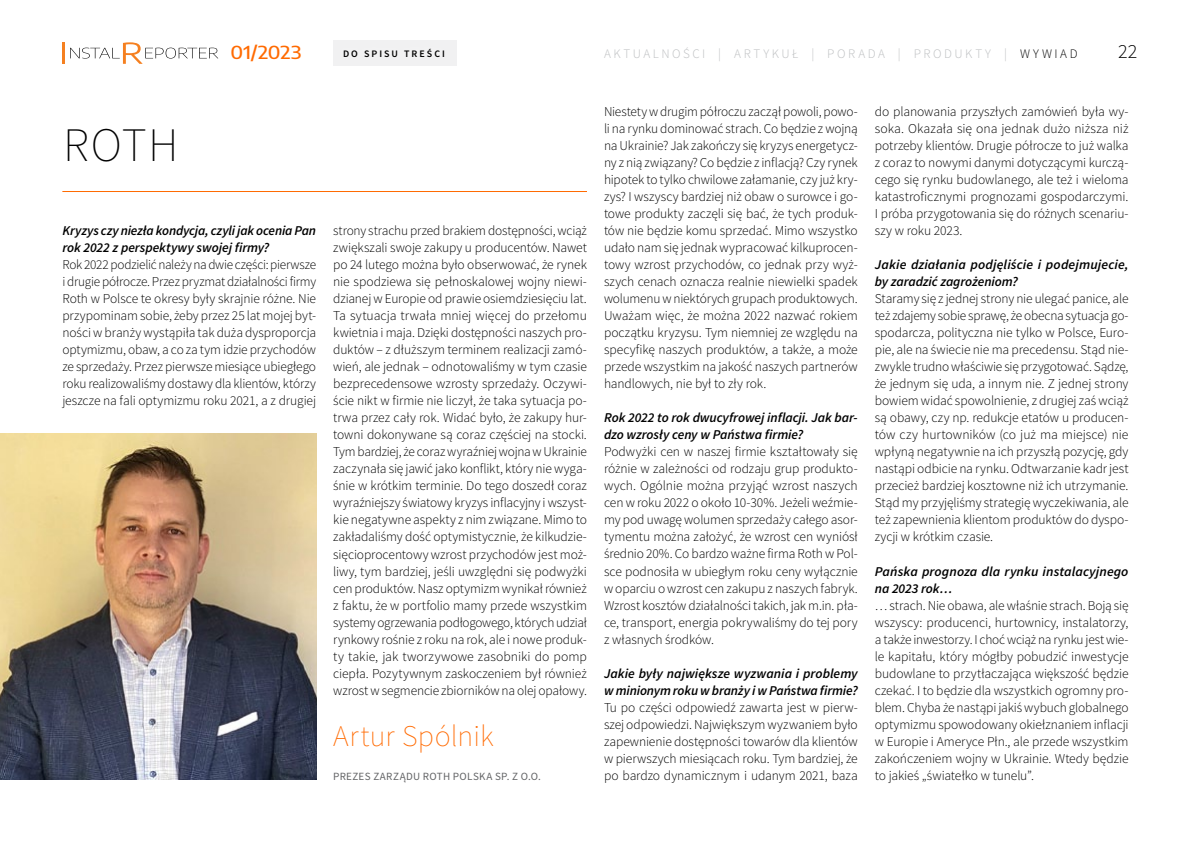
<style>
.page{position:relative;width:1191px;height:842px;background:#fff}
.page>*{position:absolute;margin:0;border:0;box-sizing:border-box;transform-origin:0 0}
.t1{font:200 48px "Source Sans Pro";color:#000}
.t2{font:200 30px "Source Sans Pro";letter-spacing:.005em;color:#ff6a00}
.t3{font:300 20px "Source Sans Pro";color:#000}
.t4{font:500 18px "Encode Sans";color:#ff6a00;scale:1.11 1}
.t5{font:300 13.5px/17px "Source Sans Pro";letter-spacing:-.01em;color:#000;text-align:justify}
.t6{font:italic 600 13.5px/17px "Source Sans Pro";letter-spacing:-.005em;color:#000}
.t7{font:300 13px "Source Sans Pro";letter-spacing:.195em;color:#bcbec0}
.t8{font:11px "Source Sans Pro";letter-spacing:.03em;color:#636466}
.t9{font:600 9.9px "Source Sans Pro";letter-spacing:.205em;color:#000}
.s1{color:#000}
</style>
<div class="page">
<hr style="left:62px;top:43px;width:3px;height:21px;background:#f58020">
<svg style="left:70px;top:42px;width:148px;height:22px"></svg>
<div style="left:333px;top:41px;width:123px;height:25px;background:#f1f1f2"></div>
<hr style="left:62px;top:191px;width:525px;height:1px;background:#ff6a00">
<img style="left:0;top:433px;width:316px;height:346px">
<h3 class="t4" style="left:230px;top:40px;width:65px">01/2023</h3>
<p class="t9" style="left:343px;top:47px;width:103px">DO SPISU TREŚCI</p>
<p class="t7" style="left:604px;top:46px;width:459px">AKTUALNOŚCI | ARTYKUŁ | PORADa | PRODUKTY | <span class="s1">wywiad</span></p>
<h3 class="t3" style="left:1118px;top:39px;width:21px">22</h3>
<h1 class="t1" style="left:63px;top:116px;width:117px">Roth</h1>
<p class="t6" style="left:62px;top:222px;width:255px">Kryzys czy niezła kondycja, czyli jak ocenia Pan rok 2022 z perspektywy swojej firmy?</p>
<p class="t5" style="left:62px;top:256px;width:255px">Rok 2022 podzielić należy na dwie części: pierwsze i drugie półrocze. Przez pryzmat działalności firmy Roth w Polsce te okresy były skrajnie różne. Nie przypominam sobie, żeby przez 25 lat mojej byt&shy;ności w branży wystąpiła tak duża dysproporcja optymizmu, obaw, a co za tym idzie przychodów ze sprzedaży. Przez pierwsze miesiące ubiegłego roku realizowaliśmy dostawy dla klientów, którzy jeszcze na fali optymizmu roku 2021, a z drugiej</p>
<p class="t5" style="left:333px;top:222px;width:255px">strony strachu przed brakiem dostępności, wciąż zwiększali swoje zakupy u producentów. Nawet po 24 lutego można było obserwować, że rynek nie spodziewa się pełnoskalowej wojny niewi&shy;dzianej w Europie od prawie osiemdziesięciu lat.<br>Ta sytuacja trwała mniej więcej do przełomu kwietnia i maja. Dzięki dostępności naszych pro&shy;duktów – z dłuższym terminem realizacji zamó&shy;wień, ale jednak – odnotowaliśmy w tym czasie bezprecedensowe wzrosty sprzedaży. Oczywi&shy;ście nikt w firmie nie liczył, że taka sytuacja po&shy;trwa przez cały rok. Widać było, że zakupy hur&shy;towni dokonywane są coraz częściej na stocki.<br>Tym bardziej, że coraz wyraźniej wojna w Ukrainie zaczynała się jawić jako konflikt, który nie wyga&shy;śnie w krótkim terminie. Do tego doszedł coraz wyraźniejszy światowy kryzys inflacyjny i wszyst&shy;kie negatywne aspekty z nim związane. Mimo to zakładaliśmy dość optymistycznie, że kilkudzie&shy;sięcioprocentowy wzrost przychodów jest moż&shy;liwy, tym bardziej, jeśli uwzględni się podwyżki cen produktów. Nasz optymizm wynikał również z faktu, że w portfolio mamy przede wszystkim systemy ogrzewania podłogowego, których udział rynkowy rośnie z roku na rok, ale i nowe produk&shy;ty takie, jak tworzywowe zasobniki do pomp ciepła. Pozytywnym zaskoczeniem był również wzrost w segmencie zbiorników na olej opałowy.</p>
<h2 class="t2" style="left:333px;top:717px;width:162px">Artur Spólnik</h2>
<p class="t8" style="left:333px;top:769px;width:209px">PREZES ZARZĄDU ROTH POLSKA SP. Z O.O.</p>
<p class="t5" style="left:604px;top:103px;width:255px">Niestety w drugim półroczu zaczął powoli, powo&shy;li na rynku dominować strach. Co będzie z wojną na Ukrainie? Jak zakończy się kryzys energetycz&shy;ny z nią związany? Co będzie z inflacją? Czy rynek hipotek to tylko chwilowe załamanie, czy już kry&shy;zys? I wszyscy bardziej niż obaw o surowce i go&shy;towe produkty zaczęli się bać, że tych produk&shy;tów nie będzie komu sprzedać. Mimo wszystko udało nam się jednak wypracować kilkuprocen&shy;towy wzrost przychodów, co jednak przy wyż&shy;szych cenach oznacza realnie niewielki spadek wolumenu w niektórych grupach produktowych.<br>Uważam więc, że można 2022 nazwać rokiem początku kryzysu. Tym niemniej ze względu na specyfikę naszych produktów, a także, a może przede wszystkim na jakość naszych partnerów handlowych, nie był to zły rok.</p>
<p class="t6" style="left:604px;top:409px;width:255px">Rok 2022 to rok dwucyfrowej inflacji. Jak bar&shy;dzo wzrosły ceny w Państwa firmie?</p>
<p class="t5" style="left:604px;top:443px;width:255px">Podwyżki cen w naszej firmie kształtowały się różnie w zależności od rodzaju grup produkto&shy;wych. Ogólnie można przyjąć wzrost naszych cen w roku 2022 o około 10-30%. Jeżeli weźmie&shy;my pod uwagę wolumen sprzedaży całego asor&shy;tymentu można założyć, że wzrost cen wyniósł średnio 20%. Co bardzo ważne firma Roth w Pol&shy;sce podnosiła w ubiegłym roku ceny wyłącznie w oparciu o wzrost cen zakupu z naszych fabryk.<br>Wzrost kosztów działalności takich, jak m.in. pła&shy;ce, transport, energia pokrywaliśmy do tej pory z własnych środków.</p>
<p class="t6" style="left:604px;top:664px;width:255px">Jakie były największe wyzwania i problemy w minionym roku w branży i w Państwa firmie?</p>
<p class="t5" style="left:604px;top:699px;width:255px">Tu po części odpowiedź zawarta jest w pierw&shy;szej odpowiedzi. Największym wyzwaniem było zapewnienie dostępności towarów dla klientów w pierwszych miesiącach roku. Tym bardziej, że po bardzo dynamicznym i udanym 2021, baza</p>
<p class="t5" style="left:874px;top:103px;width:255px">do planowania przyszłych zamówień była wy&shy;soka. Okazała się ona jednak dużo niższa niż potrzeby klientów. Drugie półrocze to już walka z coraz to nowymi danymi dotyczącymi kurczą&shy;cego się rynku budowlanego, ale też i wieloma katastroficznymi prognozami gospodarczymi.<br>I próba przygotowania się do różnych scenariu&shy;szy w roku 2023.</p>
<p class="t6" style="left:874px;top:256px;width:255px">Jakie działania podjęliście i podejmujecie, by zaradzić zagrożeniom?</p>
<p class="t5" style="left:874px;top:290px;width:255px">Staramy się z jednej strony nie ulegać panice, ale też zdajemy sobie sprawę, że obecna sytuacja go&shy;spodarcza, polityczna nie tylko w Polsce, Euro&shy;pie, ale na świecie nie ma precedensu. Stąd nie&shy;zwykle trudno właściwie się przygotować. Sądzę, że jednym się uda, a innym nie. Z jednej strony bowiem widać spowolnienie, z drugiej zaś wciąż są obawy, czy np. redukcje etatów u producen&shy;tów czy hurtowników (co już ma miejsce) nie wpłyną negatywnie na ich przyszłą pozycję, gdy nastąpi odbicie na rynku. Odtwarzanie kadr jest przecież bardziej kosztowne niż ich utrzymanie.<br>Stąd my przyjęliśmy strategię wyczekiwania, ale też zapewnienia klientom produktów do dyspo&shy;zycji w krótkim czasie.</p>
<p class="t6" style="left:874px;top:562px;width:255px">Pańska prognoza dla rynku instalacyjnego na 2023 rok…</p>
<p class="t5" style="left:874px;top:597px;width:255px">… strach. Nie obawa, ale właśnie strach. Boją się wszyscy: producenci, hurtownicy, instalatorzy, a także inwestorzy. I choć wciąż na rynku jest wie&shy;le kapitału, który mógłby pobudzić inwestycje budowlane to przytłaczająca większość będzie czekać. I to będzie dla wszystkich ogromny pro&shy;blem. Chyba że nastąpi jakiś wybuch globalnego optymizmu spowodowany okiełznaniem inflacji w Europie i Ameryce Płn., ale przede wszystkim zakończeniem wojny w Ukrainie. Wtedy będzie to jakieś „światełko w tunelu”.</p>
</div>
